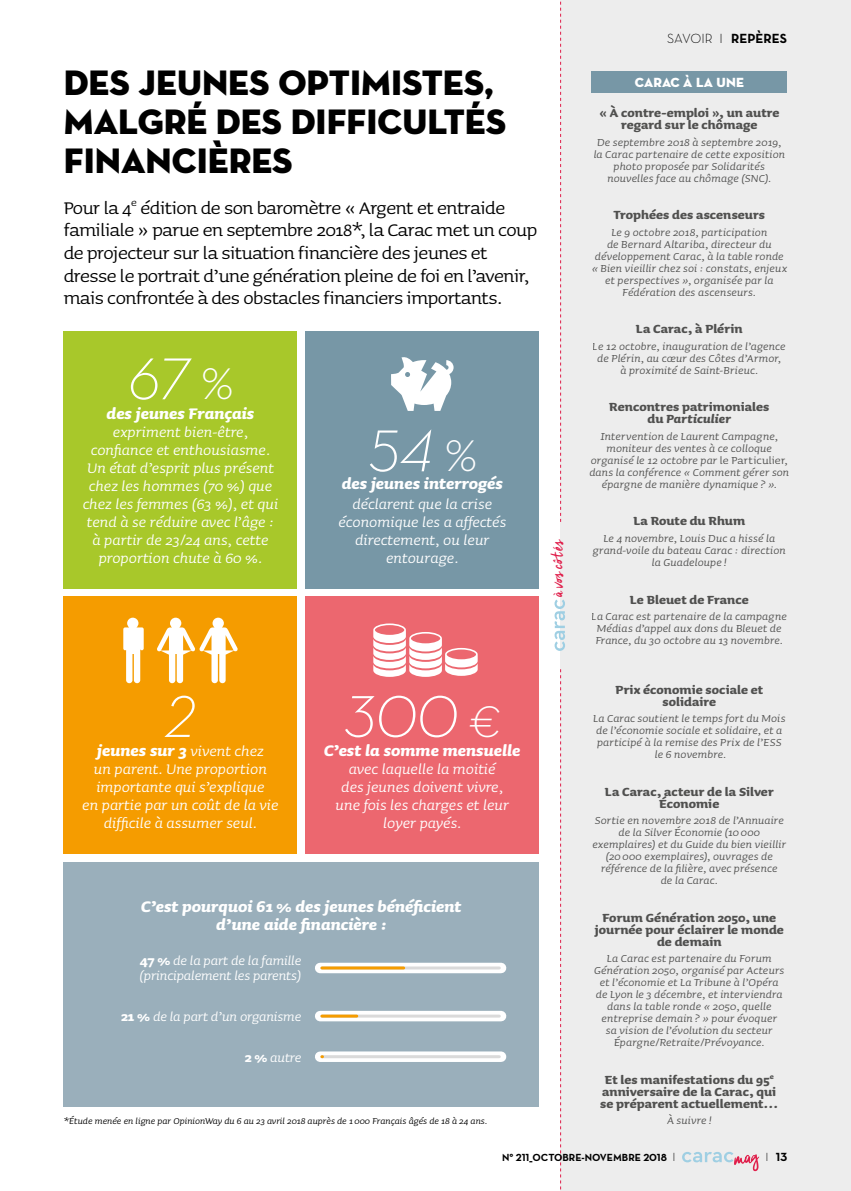
<style>
.page{position:relative;width:851px;height:1191px;background:#fff}
.page>*{position:absolute;margin:0;border:0;box-sizing:border-box;transform-origin:0 0}
.t1{font:60px "Neutra Text Light Italic Alt";color:#fff}
.t2{font:36px/39px "Neutra Disp Titling";color:#000}
.t3{font:22.5px/22.5px "Sauna";letter-spacing:-.02em;color:#000}
.t4{font:21px "Cheddar Jack";color:#e01f4b}
.t5{font:italic 700 19.5px/18px "Sauna";color:#fff;text-align:center}
.t6{font:italic 18.45px/18px "Sauna";color:#fff;text-align:center}
.t7{font:italic 16.5px/15px "Sauna";letter-spacing:-.01em;color:#fff}
.t8{font:700 15px/12px "Sauna";letter-spacing:.005em;color:#575756;text-align:center}
.t9{font:italic 13.5px/12px "Sauna";letter-spacing:.01em;color:#575756;text-align:center}
.t10{font:13.5px "Neutra Text Light Alt";color:#000}
.t11{font:13.5px "Neutra Disp Titling";letter-spacing:.01em;color:#fff}
.t12{font:12px "Neutra Text Bold Alt";color:#000}
.t13{font:italic 11.25px "Sauna";color:#000}
.t14{font:10.5px "Neutra Text Bold Alt";color:#000}
.s1{font-size:45px}
.s2{font-weight:400;font-size:18.45px}
.s3{font-weight:700;font-style:normal}
.s4{font-family:"Neutra Text Bold Alt"}
.s5{font-style:italic}
.s6{font-style:normal}
.s7{font-family:"Neutra Text Light Alt";font-size:12px}
.s8{font-family:"Neutra Text Light Alt"}
</style>
<div class="page">
<div style="left:305px;top:331px;width:234px;height:257px;background:#7797a6"></div>
<div style="left:64px;top:597px;width:233px;height:257px;background:#f59c00"></div>
<div style="left:305px;top:597px;width:234px;height:257px;background:#ec676f"></div>
<div style="left:565px;top:0;width:285px;height:1191px;background:#ededed"></div>
<div style="left:64px;top:331px;width:233px;height:257px;background:#a8c82a"></div>
<div style="left:591px;top:71px;width:196px;height:22px;background:#7797a6"></div>
<div style="left:64px;top:862px;width:475px;height:244px;background:#9aafbb"></div>
<div style="left:560px;top:522px;width:10px;height:147px;background:#ededed"></div>
<svg style="left:554px;top:0;width:11px;height:1191px"></svg>
<svg style="left:682px;top:1151px;width:77px;height:20px;background:#dfd5dc"></svg>
<svg style="left:320px;top:962px;width:181px;height:11px"></svg>
<hr style="left:322px;top:966px;width:177px;height:3px;background:#dadada">
<hr style="left:322px;top:966px;width:81px;height:3px;background:#f59c00">
<svg style="left:320px;top:1010px;width:181px;height:11px"></svg>
<hr style="left:322px;top:1014px;width:177px;height:3px;background:#dadada">
<hr style="left:322px;top:1014px;width:35px;height:3px;background:#f59c00">
<div style="left:320px;top:1051px;width:181px;height:11px;background:#fff"></div>
<hr style="left:322px;top:1055px;width:177px;height:3px;background:#dadada">
<svg style="left:373px;top:623px;width:104px;height:54px"></svg>
<svg style="left:157px;top:617px;width:81px;height:66px"></svg>
<svg style="left:123px;top:617px;width:21px;height:66px"></svg>
<svg style="left:391px;top:357px;width:62px;height:54px"></svg>
<h2 class="t2" style="left:64px;top:63px;width:444px">DES JEUNES OPTIMISTES,<br>MALGRÉ DES DIFFICULTÉS<br>FINANCIÈRES</h2>
<p class="t3" style="left:64px;top:195px;width:475px">Pour la 4<sup>e</sup> édition de son baromètre « Argent et entraide familiale » parue en septembre 2018*, la Carac met un coup de projecteur sur la situation financière des jeunes et dresse le portrait d’une génération pleine de foi en l’avenir, mais confrontée à des obstacles financiers importants.</p>
<h1 class="t1" style="left:128px;top:342px;width:106px">67 <span class="s1">%</span></h1>
<h3 class="t5" style="left:107px;top:403px;width:149px">des jeunes Français</h3>
<h3 class="t6" style="left:83px;top:421px;width:197px">expriment bien-être, confiance et enthousiasme.<br>Un état d’esprit plus présent chez les hommes (70 %) que chez les femmes (63 %), et qui tend à se réduire avec l’âge : à partir de 23/24 ans, cette proportion chute à 60 %.</h3>
<h1 class="t1" style="left:368px;top:414px;width:110px">54 <span class="s1">%</span></h1>
<h3 class="t5" style="left:342px;top:473px;width:162px">des jeunes interrogés</h3>
<h3 class="t6" style="left:338px;top:493px;width:169px">déclarent que la crise économique les a affectés directement, ou leur entourage.</h3>
<h3 class="t4" style="left:545px;top:597px;width:59px;rotate:-90deg">à vos côtés</h3>
<h1 class="t1" style="left:165px;top:680px;width:32px">2</h1>
<h3 class="t5" style="left:97px;top:741px;width:168px">jeunes sur 3 <span class="s2">vivent chez</span></h3>
<h3 class="t6" style="left:82px;top:759px;width:198px">un parent. Une proportion importante qui s’explique<br>en partie par un coût de la vie difficile à assumer seul.</h3>
<h1 class="t1" style="left:344px;top:680px;width:158px">300 <span class="s1">€</span></h1>
<h3 class="t5" style="left:324px;top:741px;width:198px">C’est la somme mensuelle</h3>
<h3 class="t6" style="left:335px;top:759px;width:175px">avec laquelle la moitié des jeunes doivent vivre, une fois les charges et leur loyer payés.</h3>
<h3 class="t5" style="left:141px;top:896px;width:322px">C’est pourquoi 61 % des jeunes bénéficient d’une aide financière :</h3>
<p class="t7" style="left:139px;top:952px;width:163px"><span class="s3">47 %</span> de la part de la famille (principalement les parents)</p>
<p class="t7" style="left:121px;top:1007px;width:182px"><span class="s3">21 %</span> de la part d’un organisme</p>
<p class="t7" style="left:245px;top:1048px;width:58px"><span class="s3">2 %</span> autre</p>
<p class="t13" style="left:64px;top:1113px;width:425px">*Étude menée en ligne par OpinionWay du 6 au 23 avril 2018 auprès de 1 000 Français âgés de 18 à 24 ans.</p>
<p class="t10" style="left:667px;top:31px;width:121px">SAVOIR I <span class="s4">REPÈRES</span></p>
<p class="t11" style="left:634px;top:74px;width:111px">CARAC À LA UNE</p>
<p class="t8" style="left:599px;top:106px;width:182px">« À contre-emploi », un autre regard sur le chômage</p>
<p class="t9" style="left:593px;top:135px;width:193px">De septembre 2018 à septembre 2019, la Carac partenaire de cette exposition photo proposée par Solidarités nouvelles face au chômage (SNC).</p>
<p class="t8" style="left:613px;top:208px;width:153px">Trophées des ascenseurs</p>
<p class="t9" style="left:591px;top:225px;width:197px">Le 9 octobre 2018, participation<br>de Bernard Altariba, directeur du développement Carac, à la table ronde « Bien vieillir chez soi : constats, enjeux et perspectives », organisée par la Fédération des ascenseurs.</p>
<p class="t8" style="left:636px;top:322px;width:108px">La Carac, à Plérin</p>
<p class="t9" style="left:592px;top:339px;width:194px">Le 12 octobre, inauguration de l’agence de Plérin, au cœur des Côtes d’Armor, à proximité de Saint-Brieuc.</p>
<p class="t8" style="left:609px;top:400px;width:161px">Rencontres patrimoniales du <span class="s5">Particulier</span></p>
<p class="t9" style="left:589px;top:429px;width:201px">Intervention de Laurent Campagne, moniteur des ventes à ce colloque organisé le 12 octobre par <span class="s6">le Particulier</span>, dans la conférence « Comment gérer son épargne de manière dynamique ? ».</p>
<p class="t8" style="left:633px;top:514px;width:113px">La Route du Rhum</p>
<p class="t9" style="left:592px;top:531px;width:194px">Le 4 novembre, Louis Duc a hissé la grand-voile du bateau Carac : direction la Guadeloupe !</p>
<p class="t8" style="left:629px;top:592px;width:120px">Le Bleuet de France</p>
<p class="t9" style="left:591px;top:609px;width:197px;text-align:left">La Carac est partenaire de la campagne<br>Médias d’appel aux dons du Bleuet de<br>France, du 30 octobre au 13 novembre.</p>
<p class="t8" style="left:615px;top:682px;width:149px">Prix économie sociale et solidaire</p>
<p class="t9" style="left:593px;top:711px;width:194px">La Carac soutient le temps fort du Mois de l’économie sociale et solidaire, et a participé à la remise des Prix de l’ESS le 6 novembre.</p>
<p class="t8" style="left:605px;top:784px;width:170px">La Carac, acteur de la Silver<br>Économie</p>
<p class="t9" style="left:592px;top:813px;width:195px">Sortie en novembre 2018 de l’Annuaire de la Silver Économie (10 000 exemplaires) et du Guide du bien vieillir (20 000 exemplaires), ouvrages de référence de la filière, avec présence<br>de la Carac.</p>
<p class="t8" style="left:594px;top:910px;width:190px">Forum Génération 2050, une journée pour éclairer le monde de demain</p>
<p class="t9" style="left:594px;top:951px;width:191px">La Carac est partenaire du Forum Génération 2050, organisé par Acteurs et l’économie et La Tribune à l’Opéra de Lyon le 3 décembre, et interviendra dans la table ronde « 2050, quelle entreprise demain ? » pour évoquer<br>sa vision de l’évolution du secteur Épargne/Retraite/Prévoyance.</p>
<p class="t8" style="left:600px;top:1072px;width:180px">Et les manifestations du 95<sup>e </sup>anniversaire de la Carac, qui se préparent actuellement…</p>
<p class="t9" style="left:667px;top:1113px;width:46px">À suivre !</p>
<p class="t14" style="left:502px;top:1151px;width:175px">N° 211_OCTOBRE-NOVEMBRE 2018 <span class="s7">I</span></p>
<p class="t12" style="left:765px;top:1149px;width:23px"><span class="s8">I</span> 13</p>
</div>
